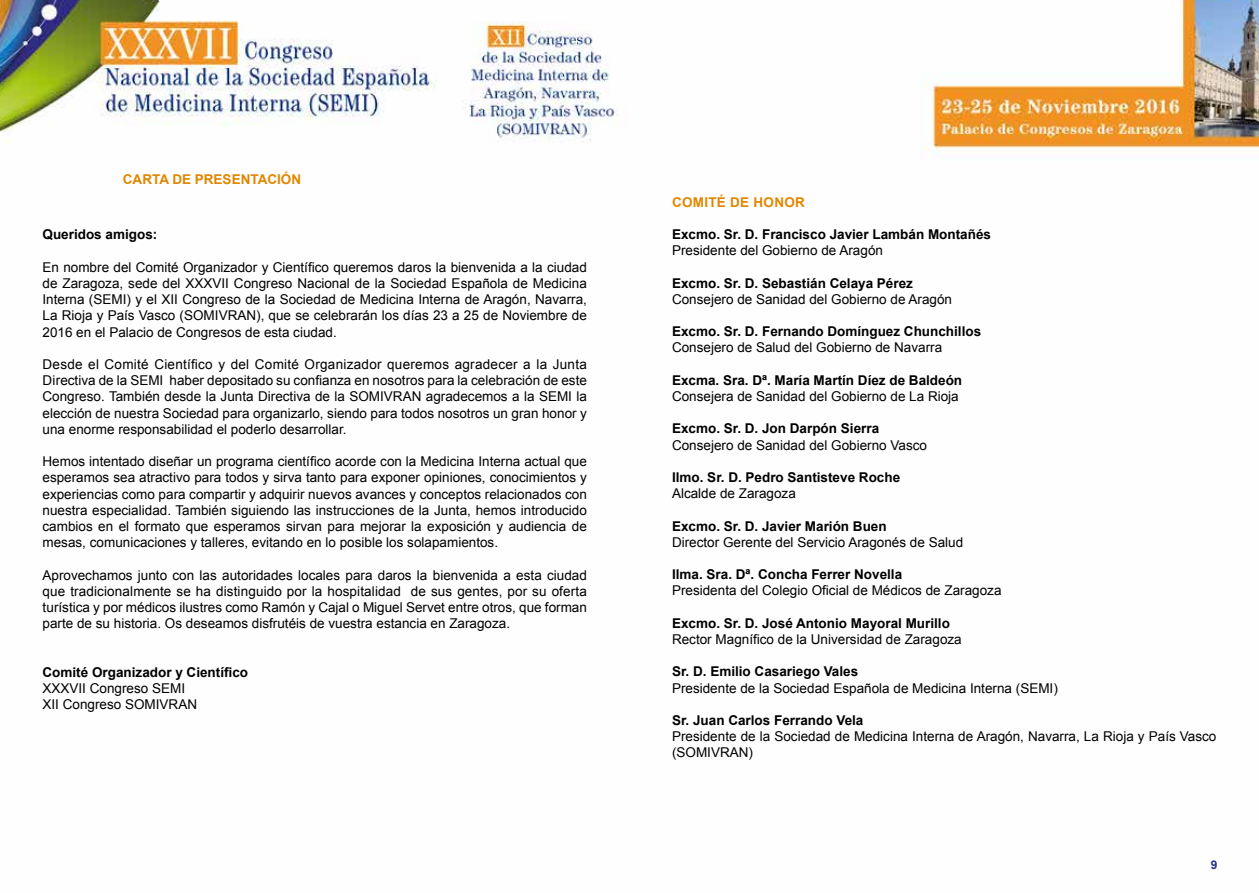
<style>
.page{position:relative;width:1259px;height:893px;background:#fff}
.page>*{position:absolute;margin:0;border:0;box-sizing:border-box;transform-origin:0 0}
.t1{font:13.5px/16.2px "Arial";color:#000;text-align:justify}
.t2{font:700 13.5px "Arial";color:#000}
.t3{font:700 13.5px "Arial";color:#e18700}
.t4{font:700 13.5px "Arial";letter-spacing:.02em;color:#e18700}
.t5{font:700 12px "Arial";color:#283583}
</style>
<div class="page">
<img style="left:0;top:0;width:1259px;height:154px">
<p class="t3" style="left:123px;top:171px;width:180px">CARTA DE PRESENTACIÓN</p>
<p class="t2" style="left:43px;top:226px;width:116px">Queridos amigos:</p>
<p class="t1" style="left:43px;top:259px;width:546px">En nombre del Comité Organizador y Científico queremos daros la bienvenida a la ciudad de Zaragoza, sede del XXXVII Congreso Nacional de la Sociedad Española de Medicina Interna (SEMI) y el XII Congreso de la Sociedad de Medicina Interna de Aragón, Navarra, La Rioja y País Vasco (SOMIVRAN), que se celebrarán los días 23 a 25 de Noviembre de 2016 en el Palacio de Congresos de esta ciudad.</p>
<p class="t1" style="left:43px;top:356px;width:546px">Desde el Comité Científico y del Comité Organizador queremos agradecer a la Junta Directiva de la SEMI haber depositado su confianza en nosotros para la celebración de este Congreso. También desde la Junta Directiva de la SOMIVRAN agradecemos a la SEMI la elección de nuestra Sociedad para organizarlo, siendo para todos nosotros un gran honor y una enorme responsabilidad el poderlo desarrollar.</p>
<p class="t1" style="left:43px;top:454px;width:546px">Hemos intentado diseñar un programa científico acorde con la Medicina Interna actual que esperamos sea atractivo para todos y sirva tanto para exponer opiniones, conocimientos y experiencias como para compartir y adquirir nuevos avances y conceptos relacionados con nuestra especialidad. También siguiendo las instrucciones de la Junta, hemos introducido cambios en el formato que esperamos sirvan para mejorar la exposición y audiencia de mesas, comunicaciones y talleres, evitando en lo posible los solapamientos.</p>
<p class="t1" style="left:43px;top:567px;width:546px">Aprovechamos junto con las autoridades locales para daros la bienvenida a esta ciudad que tradicionalmente se ha distinguido por la hospitalidad de sus gentes, por su oferta turística y por médicos ilustres como Ramón y Cajal o Miguel Servet entre otros, que forman parte de su historia. Os deseamos disfrutéis de vuestra estancia en Zaragoza.</p>
<p class="t2" style="left:43px;top:663px;width:207px">Comité Organizador y Científico</p>
<p class="t1" style="left:43px;top:680px;width:156px">XXXVII Congreso SEMI<br>XII Congreso SOMIVRAN</p>
<p class="t4" style="left:672px;top:193px;width:134px">COMITÉ DE HONOR</p>
<p class="t2" style="left:672px;top:225px;width:320px">Excmo. Sr. D. Francisco Javier Lambán Montañés</p>
<p class="t1" style="left:672px;top:242px;width:212px">Presidente del Gobierno de Aragón</p>
<p class="t2" style="left:672px;top:274px;width:242px">Excmo. Sr. D. Sebastián Celaya Pérez</p>
<p class="t1" style="left:672px;top:291px;width:281px">Consejero de Sanidad del Gobierno de Aragón</p>
<p class="t2" style="left:672px;top:322px;width:311px">Excmo. Sr. D. Fernando Domínguez Chunchillos</p>
<p class="t1" style="left:672px;top:340px;width:272px">Consejero de Salud del Gobierno de Navarra</p>
<p class="t2" style="left:672px;top:371px;width:292px">Excma. Sra. Dª. María Martín Díez de Baldeón</p>
<p class="t1" style="left:672px;top:388px;width:288px">Consejera de Sanidad del Gobierno de La Rioja</p>
<p class="t2" style="left:672px;top:420px;width:209px">Excmo. Sr. D. Jon Darpón Sierra</p>
<p class="t1" style="left:672px;top:437px;width:256px">Consejero de Sanidad del Gobierno Vasco</p>
<p class="t2" style="left:672px;top:468px;width:230px">Ilmo. Sr. D. Pedro Santisteve Roche</p>
<p class="t1" style="left:672px;top:485px;width:125px">Alcalde de Zaragoza</p>
<p class="t2" style="left:672px;top:517px;width:216px">Excmo. Sr. D. Javier Marión Buen</p>
<p class="t1" style="left:672px;top:534px;width:293px">Director Gerente del Servicio Aragonés de Salud</p>
<p class="t2" style="left:672px;top:565px;width:232px">Ilma. Sra. Dª. Concha Ferrer Novella</p>
<p class="t1" style="left:672px;top:583px;width:331px">Presidenta del Colegio Oficial de Médicos de Zaragoza</p>
<p class="t2" style="left:672px;top:614px;width:279px">Excmo. Sr. D. José Antonio Mayoral Murillo</p>
<p class="t1" style="left:672px;top:631px;width:291px">Rector Magnífico de la Universidad de Zaragoza</p>
<p class="t2" style="left:672px;top:663px;width:188px">Sr. D. Emilio Casariego Vales</p>
<p class="t1" style="left:672px;top:680px;width:387px">Presidente de la Sociedad Española de Medicina Interna (SEMI)</p>
<p class="t2" style="left:672px;top:711px;width:193px">Sr. Juan Carlos Ferrando Vela</p>
<p class="t1" style="left:672px;top:728px;width:546px">Presidente de la Sociedad de Medicina Interna de Aragón, Navarra, La Rioja y País Vasco (SOMIVRAN)</p>
<p class="t5" style="left:1210px;top:857px;width:8px">9</p>
</div>
